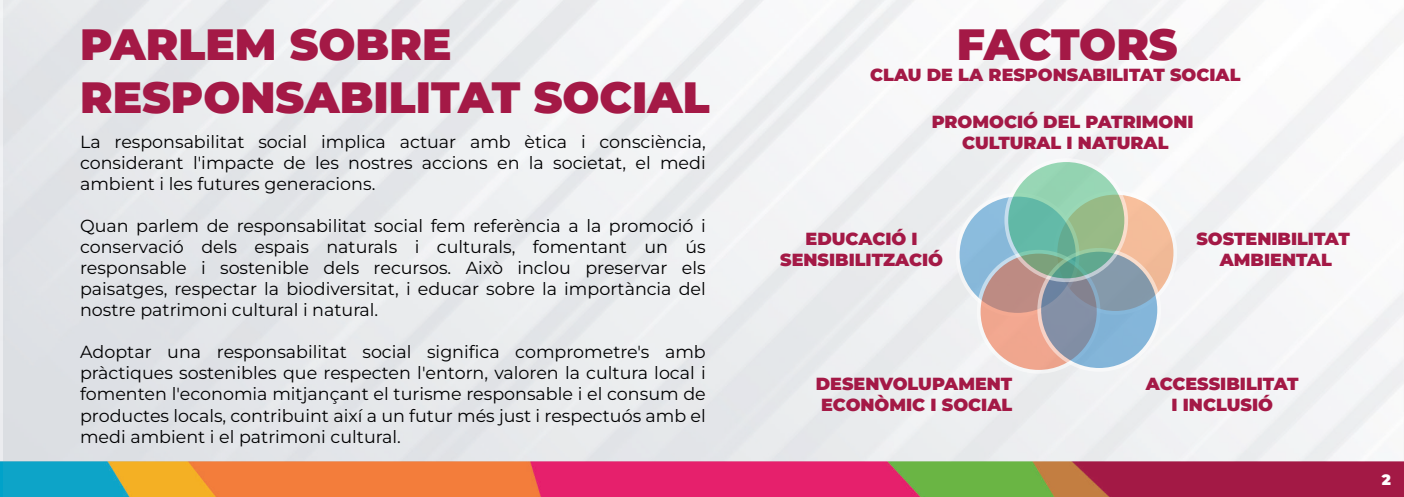
<style>
.page{position:relative;width:1404px;height:497px;background:#fff}
.page>*{position:absolute;margin:0;border:0;box-sizing:border-box;transform-origin:0 0}
.t1{font:900 43.75px/52.5px "Montserrat";color:#a41946}
.t2{font:17.5px/21px "Montserrat";color:#000001;text-align:justify}
.t3{font:900 17.5px/21px "Montserrat";color:#a41946;text-align:center}
.t4{font:900 15px "Montserrat";color:#fff}
</style>
<div class="page">
<img style="left:4px;top:0;width:1400px;height:496px">
<svg style="left:1055px;top:193px;width:120px;height:119px;background:#f3c0a0"></svg>
<svg style="left:958px;top:194px;width:119px;height:120px;background:#93bfde"></svg>
<svg style="left:979px;top:251px;width:119px;height:120px;background:#db9f8f"></svg>
<div style="left:977px;top:249px;width:123px;height:124px;border:4px solid #fff;border-radius:50%"></div>
<svg style="left:1039px;top:249px;width:120px;height:120px;background:#87a1ba"></svg>
<div style="left:1037px;top:248px;width:124px;height:123px;border:4px solid #fff;border-radius:50%"></div>
<svg style="left:1006px;top:160px;width:120px;height:120px;background:#85c0a1"></svg>
<div style="left:1004px;top:159px;width:124px;height:123px;border:4px solid #fff;border-radius:50%"></div>
<img style="left:0;top:0;width:31px;height:410px">
<h1 class="t1" style="left:80px;top:16px;width:631px">PARLEM SOBRE<br>RESPONSABILITAT SOCIAL</h1>
<p class="t2" style="left:80px;top:131px;width:627px">La responsabilitat social implica actuar amb ètica i consciència, considerant l'impacte de les nostres accions en la societat, el medi ambient i les futures generacions.</p>
<p class="t2" style="left:80px;top:215px;width:627px">Quan parlem de responsabilitat social fem referència a la promoció i conservació dels espais naturals i culturals, fomentant un ús responsable i sostenible dels recursos. Això inclou preservar els paisatges, respectar la biodiversitat, i educar sobre la importància del nostre patrimoni cultural i natural.</p>
<p class="t2" style="left:80px;top:341px;width:627px">Adoptar una responsabilitat social significa comprometre's amb pràctiques sostenibles que respecten l'entorn, valoren la cultura local i fomenten l'economia mitjançant el turisme responsable i el consum de productes locals, contribuint així a un futur més just i respectuós amb el medi ambient i el patrimoni cultural.</p>
<h1 class="t1" style="left:957px;top:16px;width:222px">FACTORS</h1>
<p class="t3" style="left:870px;top:64px;width:372px">CLAU DE LA RESPONSABILITAT SOCIAL</p>
<p class="t3" style="left:932px;top:110px;width:263px">PROMOCIÓ DEL PATRIMONI<br>CULTURAL I NATURAL</p>
<p class="t3" style="left:780px;top:227px;width:164px">EDUCACIÓ I<br>SENSIBILITZACIÓ</p>
<p class="t3" style="left:1196px;top:227px;width:155px">SOSTENIBILITAT<br>AMBIENTAL</p>
<p class="t3" style="left:816px;top:371px;width:198px">DESENVOLUPAMENT<br>ECONÒMIC I SOCIAL</p>
<p class="t3" style="left:1146px;top:371px;width:154px">ACCESSIBILITAT<br>I INCLUSIÓ</p>
<p class="t4" style="left:1381px;top:468px;width:11px">2</p>
</div>
